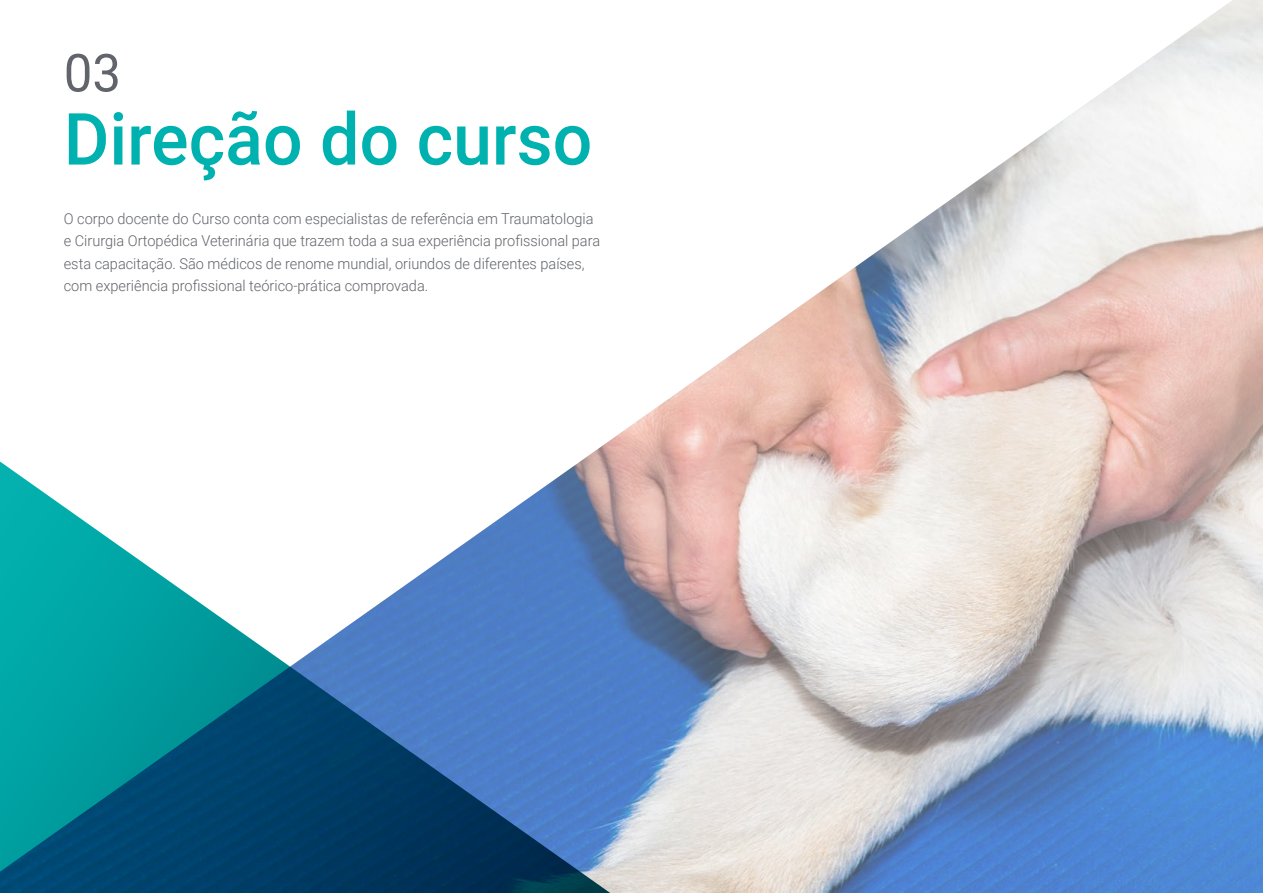
<style>
.page{position:relative;width:1263px;height:893px;background:#fff}
.page>*{position:absolute;margin:0;border:0;box-sizing:border-box;transform-origin:0 0}
.t1{font:500 72px "Roboto";color:#00b2af}
.t2{font:52.5px "Roboto";color:#61646a}
.t3{font:300 15px/22.5px "Roboto";color:#61646a}
</style>
<div class="page">
<img style="left:602px;top:0;width:661px;height:893px">
<svg style="left:0;top:446px;width:640px;height:447px"></svg>
<h2 class="t2" style="left:64px;top:36px;width:59px">03</h2>
<h1 class="t1" style="left:64px;top:89px;width:530px">Direção do curso</h1>
<p class="t3" style="left:64px;top:207px;width:538px">O corpo docente do Curso conta com especialistas de referência em Traumatologia e Cirurgia Ortopédica Veterinária que trazem toda a sua experiência profissional para esta capacitação. São médicos de renome mundial, oriundos de diferentes países, com experiência profissional teórico-prática comprovada.</p>
</div>
